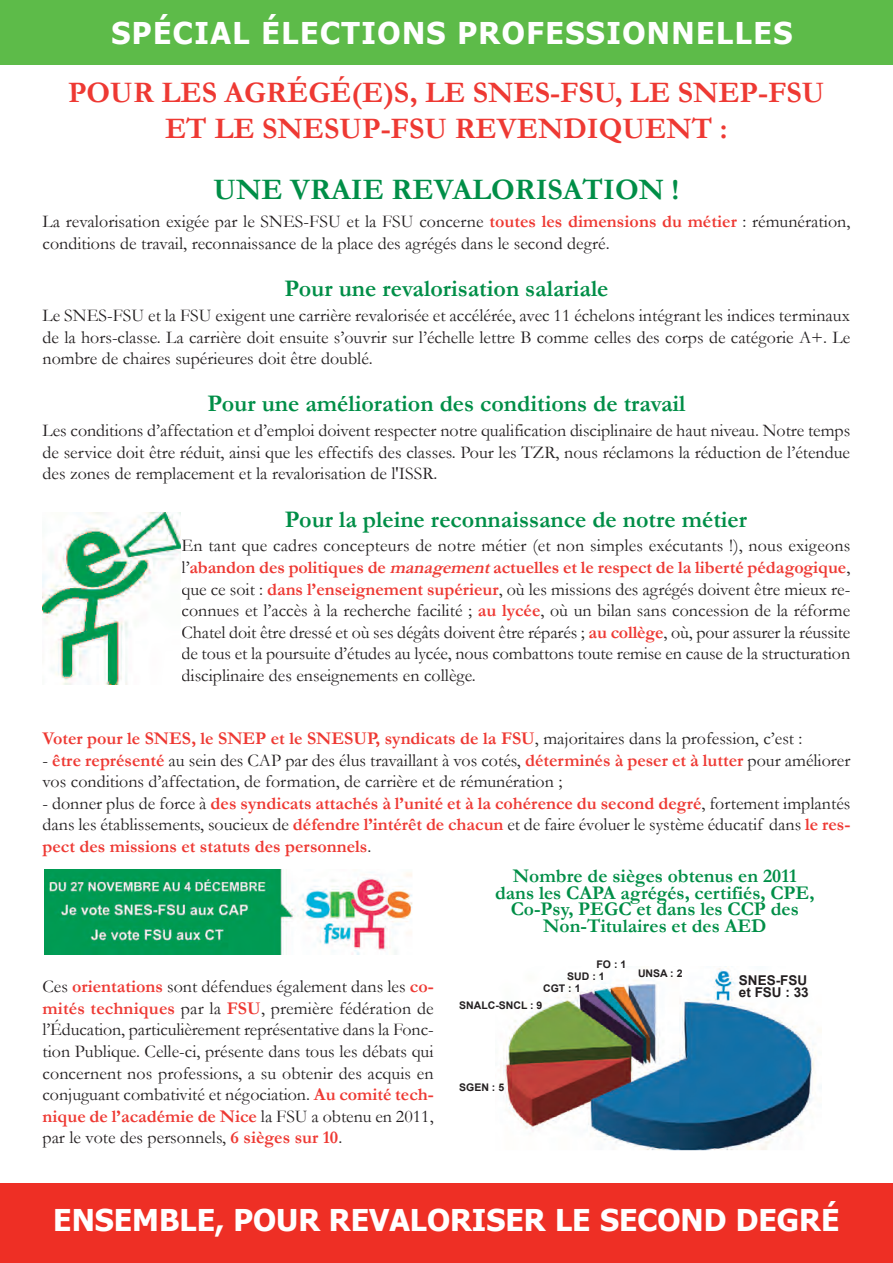
<style>
.page{position:relative;width:893px;height:1263px;background:#fff}
.page>*{position:absolute;margin:0;border:0;box-sizing:border-box;transform-origin:0 0}
.t1{font:700 30px/36px "Garamond";color:#ee3933;text-align:center}
.t2{font:700 30px "Tahoma";color:#fff}
.t3{font:700 30px "Tahoma";letter-spacing:.05em;color:#fff}
.t4{font:700 30px "Garamond";color:#008e47}
.t5{font:700 24px "Garamond";color:#008e47}
.t6{font:700 19.5px/16.5px "Garamond";color:#008e47;text-align:center}
.t7{font:18px/21.6px "Garamond";color:#231f20;text-align:justify}
.t8{font:700 18px/21.6px "Garamond";color:#ee3933;text-align:justify}
.t9{font:700 13.5px/12px "Arial";color:#231f20}
.t10{font:700 10.5px "Arial";color:#231f20}
.s1{font-weight:700;color:#ee3933}
.s2{font-weight:700;font-style:italic;color:#ee3933}
.s3{font-weight:400;color:#231f20}
</style>
<div class="page">
<div style="left:0;top:0;width:5px;height:65px;background:#5dbb49"></div>
<div style="left:1px;top:0;width:892px;height:65px;background:#5dbb49"></div>
<div style="left:0;top:1183px;width:893px;height:80px;background:#ee2f25"></div>
<img style="left:503px;top:966px;width:318px;height:185px">
<img style="left:43px;top:512px;width:138px;height:172px">
<img style="left:44px;top:869px;width:369px;height:86px">
<h1 class="t3" style="left:111px;top:14px;width:682px">SPÉCIAL ÉLECTIONS PROFESSIONNELLES</h1>
<h1 class="t1" style="left:68px;top:75px;width:758px">Pour Les agrégé(e)s, Le snes-Fsu, Le sneP-Fsu et Le snesuP-Fsu revendiquent :</h1>
<h1 class="t4" style="left:213px;top:173px;width:467px">une vraie revaLorisation !</h1>
<p class="t7" style="left:43px;top:211px;width:809px">La revalorisation exigée par le SNES-FSU et la FSU concerne <span class="s1">toutes les dimensions du métier</span> : rémunération, conditions de travail, reconnaissance de la place des agrégés dans le second degré.</p>
<h2 class="t5" style="left:284px;top:275px;width:326px">Pour une revalorisation salariale</h2>
<p class="t7" style="left:43px;top:305px;width:809px">Le SNES-FSU et la FSU exigent une carrière revalorisée et accélérée, avec 11 échelons intégrant les indices terminaux de la hors-classe. La carrière doit ensuite s’ouvrir sur l’échelle lettre B comme celles des corps de catégorie A+. Le nombre de chaires supérieures doit être doublé.</p>
<h2 class="t5" style="left:207px;top:391px;width:480px">Pour une amélioration des conditions de travail</h2>
<p class="t7" style="left:43px;top:420px;width:809px">Les conditions d’affectation et d’emploi doivent respecter notre qualification disciplinaire de haut niveau. Notre temps de service doit être réduit, ainsi que les effectifs des classes. Pour les TZR, nous réclamons la réduction de l’étendue des zones de remplacement et la revalorisation de l'ISSR.</p>
<h2 class="t5" style="left:285px;top:506px;width:464px">Pour la pleine reconnaissance de notre métier</h2>
<p class="t7" style="left:182px;top:535px;width:670px">En tant que cadres concepteurs de notre métier (et non simples exécutants !), nous exigeons l’<span class="s1">abandon des politiques de</span> <span class="s2">management</span><span class="s1">actuelles et le respect de la liberté pédagogique</span>, que ce soit : <span class="s1">dans l’enseignement supérieur</span>, où les missions des agrégés doivent être mieux re&shy;connues et l’accès à la recherche facilité ; <span class="s1">au lycée</span>, où un bilan sans concession de la réforme Chatel doit être dressé et où ses dégâts doivent être réparés ; <span class="s1">au collège</span>, où, pour assurer la réussite de tous et la poursuite d’études au lycée, nous combattons toute remise en cause de la structuration disciplinaire des enseignements en collège.</p>
<p class="t8" style="left:43px;top:728px;width:762px">voter pour le snes, le sneP et le snesuP, syndicats de la Fsu<span class="s3">, majoritaires dans la profession, c’est :</span></p>
<p class="t7" style="left:43px;top:749px;width:809px">- <span class="s1">être représenté</span> au sein des CAP par des élus travaillant à vos cotés, <span class="s1">déterminés à peser et à lutter</span> pour améliorer vos conditions d’affectation, de formation, de carrière et de rémunération ;</p>
<p class="t8" style="left:43px;top:793px;width:809px"><span class="s3">- donner plus de force à</span> des syndicats attachés à l’unité et à la cohérence du second degré<span class="s3">, fortement implantés dans les établissements, soucieux de</span> défendre l’intérêt de chacun <span class="s3">et de faire évoluer le système éducatif dans</span> le res&shy;pect des missions et statuts des personnels<span class="s3">.</span></p>
<p class="t7" style="left:42px;top:976px;width:393px">Ces <span class="s1">orientations</span> sont défendues également dans les <span class="s1">co&shy;mités techniques</span> par la <span class="s1">Fsu</span>, première fédération de l’Éducation, particulièrement représentative dans la Fonc&shy;tion Publique. Celle-ci, présente dans tous les débats qui concernent nos professions, a su obtenir des acquis en conjuguant combativité et négociation. <span class="s1">au comité tech&shy;nique de l’académie de nice</span> la FSU a obtenu en 2011, par le vote des personnels, <span class="s1">6 sièges sur 10</span>.</p>
<p class="t6" style="left:495px;top:868px;width:321px">nombre de sièges obtenus en 2011 dans les CaPa agrégés, certifiés, CPe,<br>Co-Psy, PegC et dans les CCP des non-titulaires et des aed</p>
<p class="t10" style="left:596px;top:958px;width:31px">FO : 1</p>
<p class="t10" style="left:567px;top:970px;width:39px">SUD : 1</p>
<p class="t10" style="left:543px;top:983px;width:39px">CGT : 1</p>
<p class="t10" style="left:459px;top:1000px;width:85px">SNALC-SNCL : 9</p>
<p class="t10" style="left:638px;top:968px;width:46px">UNSA : 2</p>
<p class="t10" style="left:459px;top:1081px;width:46px">SGEN : 5</p>
<p class="t9" style="left:739px;top:974px;width:71px">SNES-FSU et FSU : 33</p>
<h1 class="t2" style="left:53px;top:1201px;width:788px">ENSEMBLE, POUR REVALORISER LE SECOND DEGRÉ</h1>
</div>
